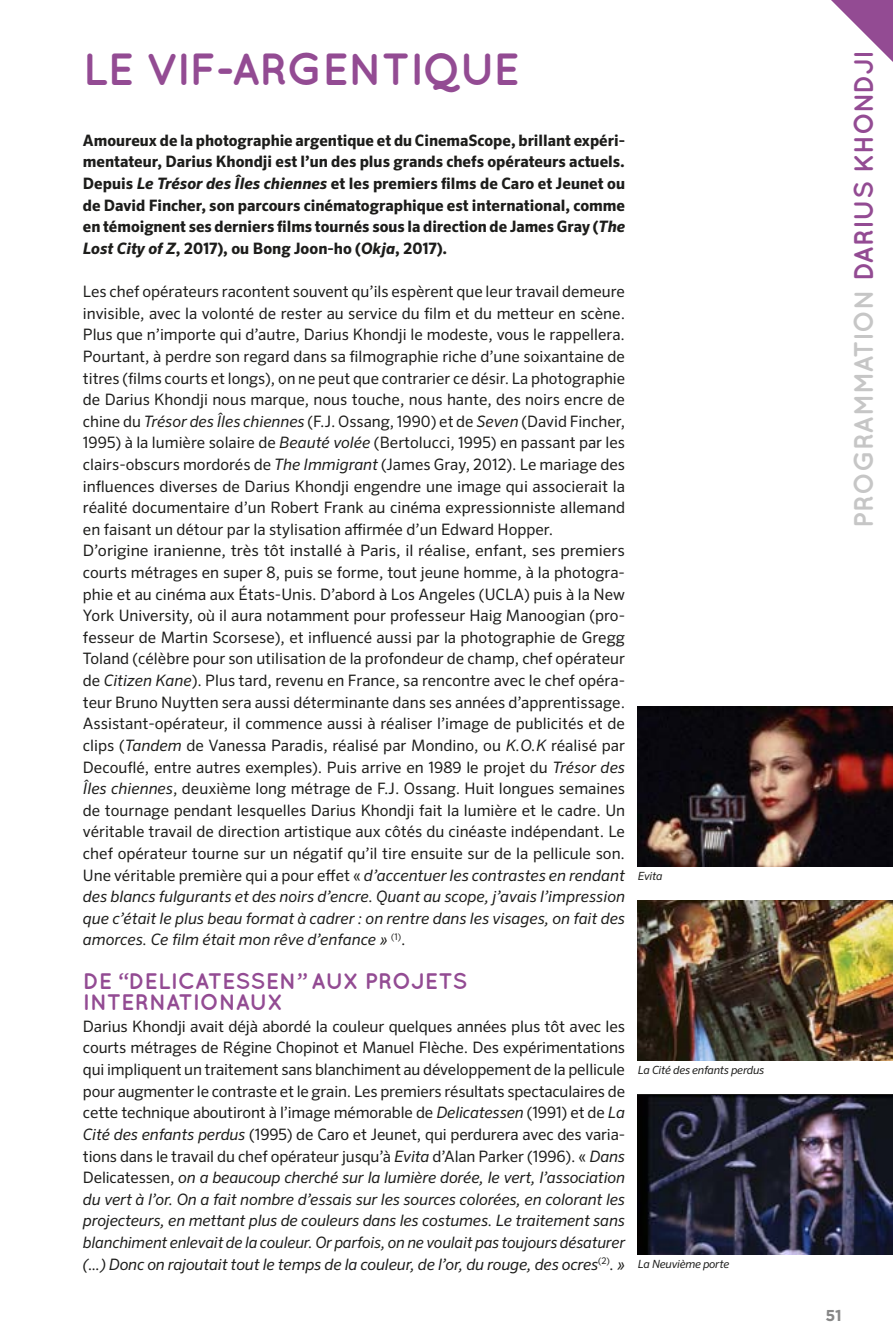
<style>
.page{position:relative;width:893px;height:1340px;background:#fff}
.page>*{position:absolute;margin:0;border:0;box-sizing:border-box;transform-origin:0 0}
.t1{font:700 45px "Quicksand";letter-spacing:-.02em;color:#934b93}
.t2{font:700 27px "Quicksand";color:#c6c6c6}
.t3{font:700 22.5px/21.6px "Quicksand";letter-spacing:-.01em;color:#934b93}
.t4{font:15.75px/21.6px "Sero Pro";color:#1d1d1b}
.t5{font:700 15.75px/21.6px "Sero Pro";color:#1d1d1b;text-align:justify}
.t6{font:700 15.75px "Gotham HTF";color:#878787}
.t7{font:italic 11.25px "Sero Pro";letter-spacing:-.02em;color:#1d1d1b}
.s1{font-style:italic}
.s2{color:#934b93}
</style>
<div class="page">
<img style="left:638px;top:706px;width:255px;height:160px">
<img style="left:638px;top:1095px;width:255px;height:159px">
<img style="left:638px;top:900px;width:255px;height:160px">
<svg style="left:831px;top:0;width:62px;height:62px"></svg>
<h1 class="t1" style="left:83px;top:42px;width:438px">LE VIF-ARGENTIQUE</h1>
<p class="t5" style="left:83px;top:130px;width:544px">Amoureux de la photographie argentique et du CinemaScope, brillant expéri&shy;mentateur, Darius Khondji est l’un des plus grands chefs opérateurs actuels.<br>Depuis <span class="s1">Le Trésor des Îles chiennes</span> et les premiers films de Caro et Jeunet ou de David Fincher, son parcours cinématographique est international, comme en témoignent ses derniers films tournés sous la direction de James Gray (<span class="s1">The Lost City of Z</span>, 2017), ou Bong Joon-ho (<span class="s1">Okja</span>, 2017).</p>
<p class="t4" style="left:83px;top:280px;width:544px">Les chef opérateurs racontent souvent qu’ils espèrent que leur travail demeure invisible, avec la volonté de rester au service du film et du metteur en scène.<br>Plus que n’importe qui d’autre, Darius Khondji le modeste, vous le rappellera.<br>Pourtant, à perdre son regard dans sa filmographie riche d’une soixantaine de titres (films courts et longs), on ne peut que contrarier ce désir. La photographie de Darius Khondji nous marque, nous touche, nous hante, des noirs encre de chine du <span class="s1">Trésor des Îles chiennes</span> (F.J. Ossang, 1990) et de <span class="s1">Seven</span> (David Fincher, 1995) à la lumière solaire de <span class="s1">Beauté volée</span> (Bertolucci, 1995) en passant par les clairs-obscurs mordorés de <span class="s1">The Immigrant</span> (James Gray, 2012). Le mariage des influences diverses de Darius Khondji engendre une image qui associerait la réalité documentaire d’un Robert Frank au cinéma expressionniste allemand en faisant un détour par la stylisation affirmée d’un Edward Hopper.<br>D’origine iranienne, très tôt installé à Paris, il réalise, enfant, ses premiers courts métrages en super 8, puis se forme, tout jeune homme, à la photogra&shy;phie et au cinéma aux États-Unis. D’abord à Los Angeles (UCLA) puis à la New York University, où il aura notamment pour professeur Haig Manoogian (pro&shy;fesseur de Martin Scorsese), et influencé aussi par la photographie de Gregg Toland (célèbre pour son utilisation de la profondeur de champ, chef opérateur de <span class="s1">Citizen Kane</span>). Plus tard, revenu en France, sa rencontre avec le chef opéra&shy;teur Bruno Nuytten sera aussi déterminante dans ses années d’apprentissage.<br>Assistant-opérateur, il commence aussi à réaliser l’image de publicités et de clips (<span class="s1">Tandem</span> de Vanessa Paradis, réalisé par Mondino, ou <span class="s1">K.O.K</span> réalisé par Decouflé, entre autres exemples). Puis arrive en 1989 le projet du <span class="s1">Trésor des Îles chiennes</span>, deuxième long métrage de F.J. Ossang. Huit longues semaines de tournage pendant lesquelles Darius Khondji fait la lumière et le cadre. Un véritable travail de direction artistique aux côtés du cinéaste indépendant. Le chef opérateur tourne sur un négatif qu’il tire ensuite sur de la pellicule son.<br>Une véritable première qui a pour effet « <span class="s1">d’accentuer les contrastes en rendant des blancs fulgurants et des noirs d’encre. Quant au scope, j’avais l’impression que c’était le plus beau format à cadrer : on rentre dans les visages, on fait des amorces. Ce film était mon rêve d’enfance »</span> <sup>(1)</sup>.</p>
<h3 class="t3" style="left:83px;top:969px;width:386px">DE “DELICATESSEN” AUX PROJETS<br>INTERNATIONAUX</h3>
<p class="t4" style="left:83px;top:1015px;width:544px;text-align:justify">Darius Khondji avait déjà abordé la couleur quelques années plus tôt avec les courts métrages de Régine Chopinot et Manuel Flèche. Des expérimentations qui impliquent un traitement sans blanchiment au développement de la pellicule pour augmenter le contraste et le grain. Les premiers résultats spectaculaires de cette technique aboutiront à l’image mémorable de <span class="s1">Delicatessen</span> (1991) et de <span class="s1">La Cité des enfants perdus</span> (1995) de Caro et Jeunet, qui perdurera avec des varia&shy;tions dans le travail du chef opérateur jusqu’à <span class="s1">Evita</span> d’Alan Parker (1996). « <span class="s1">Dans </span>Delicatessen, <span class="s1">on a beaucoup cherché sur la lumière dorée, le vert, l’association du vert à l’or. On a fait nombre d’essais sur les sources colorées, en colorant les projecteurs, en mettant plus de couleurs dans les costumes. Le traitement sans blanchiment enlevait de la couleur. Or parfois, on ne voulait pas toujours désaturer (…) Donc on rajoutait tout le temps de la couleur, de l’or, du rouge, des ocres</span><sup>(2)</sup><span class="s1">. »</span></p>
<p class="t7" style="left:638px;top:869px;width:26px">Evita</p>
<p class="t7" style="left:638px;top:1063px;width:128px">La Cité des enfants perdus</p>
<p class="t7" style="left:638px;top:1257px;width:93px">La Neuvième porte</p>
<h2 class="t2" style="left:847px;top:527px;width:478px;rotate:-90deg">PROGRAMMATION <span class="s2">DARIUS KHONDJI</span></h2>
<p class="t6" style="left:825px;top:1306px;width:18px">51</p>
</div>
